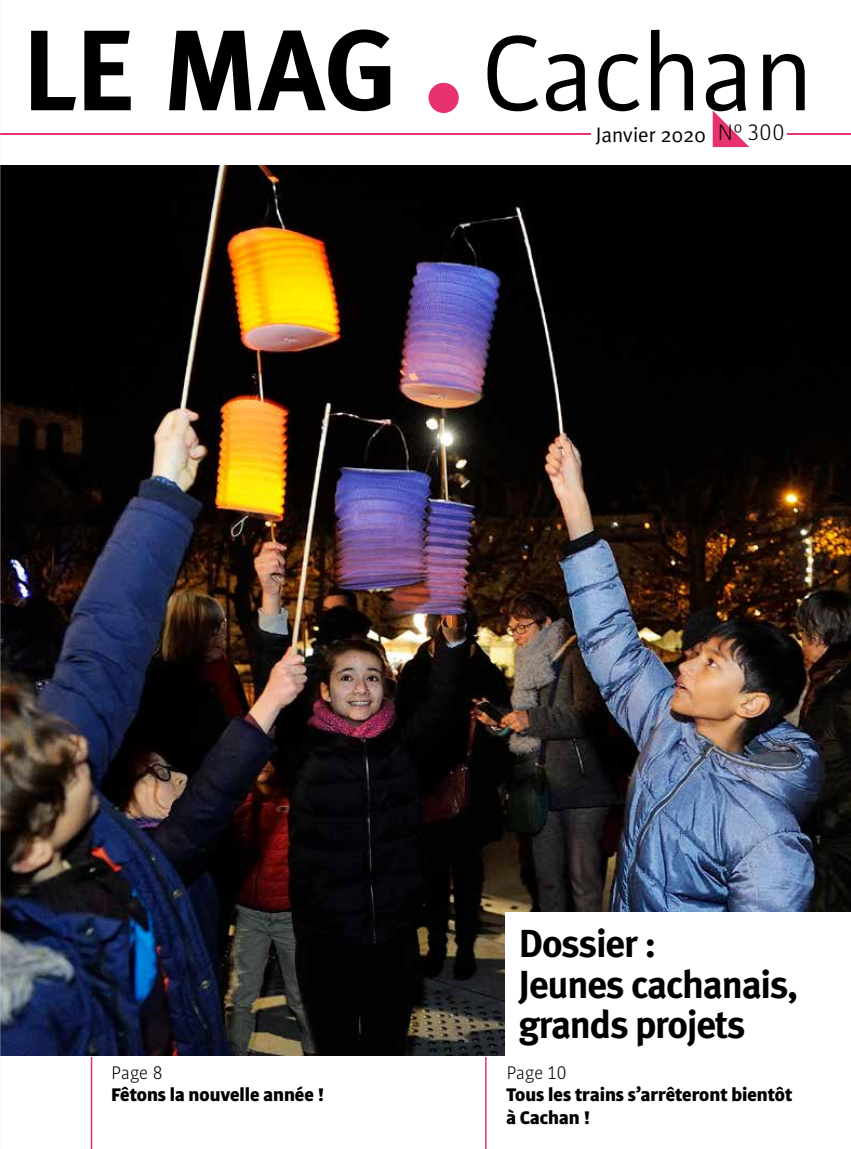
<style>
.page{position:relative;width:851px;height:1149px;background:#fff}
.page>*{position:absolute;margin:0;border:0;box-sizing:border-box;transform-origin:0 0}
.t1{font:114.3px "Bulo";letter-spacing:-.01em;color:#000}
.t2{font:700 39px/40.5px "Meta Plus";letter-spacing:-.03em;color:#000}
.t3{font:300 24px "Bulo";color:#000}
.t4{font:21px "Meta Plus Normal";color:#000}
.t5{font:900 19.5px/22.5px "Bulo";color:#000}
.t6{font:300 19.5px "Bulo";color:#000}
.s1{font-family:"Meta Plus";font-weight:700}
.s2{font-family:"Meta Plus";font-weight:700;font-size:171.45px;color:#e8326e}
</style>
<div class="page">
<img style="left:1px;top:166px;width:849px;height:888px">
<hr style="left:0;top:133px;width:850px;height:1px;background:#e8326e">
<div style="left:591px;top:131px;width:196px;height:5px;background:#fff"></div>
<svg style="left:712px;top:110px;width:37px;height:37px"></svg>
<hr style="left:485px;top:1056px;width:1px;height:92px;background:#e8326e">
<div style="left:506px;top:911px;width:344px;height:145px;background:#fff"></div>
<hr style="left:91px;top:1056px;width:1px;height:92px;background:#e8326e">
<img style="left:0;top:0;width:1px;height:1148px">
<img style="left:0;top:290px;width:1px;height:175px">
<svg style="left:0;top:0;width:1px;height:187px"></svg>
<h1 class="t1" style="left:21px;top:2px;width:793px"><span class="s1">LE MAG</span> <span class="s2">.</span>Cachan</h1>
<p class="t3" style="left:717px;top:118px;width:69px">N° 300</p>
<p class="t4" style="left:595px;top:122px;width:111px">Janvier 2020</p>
<p class="t6" style="left:111px;top:1060px;width:53px">Page 8</p>
<p class="t5" style="left:111px;top:1082px;width:215px">Fêtons la nouvelle année !</p>
<h2 class="t2" style="left:518px;top:922px;width:281px">Dossier :<br>Jeunes cachanais, grands projets</h2>
<p class="t6" style="left:506px;top:1060px;width:62px">Page 10</p>
<p class="t5" style="left:506px;top:1082px;width:287px">Tous les trains s’arrêteront bientôt à Cachan !</p>
</div>
